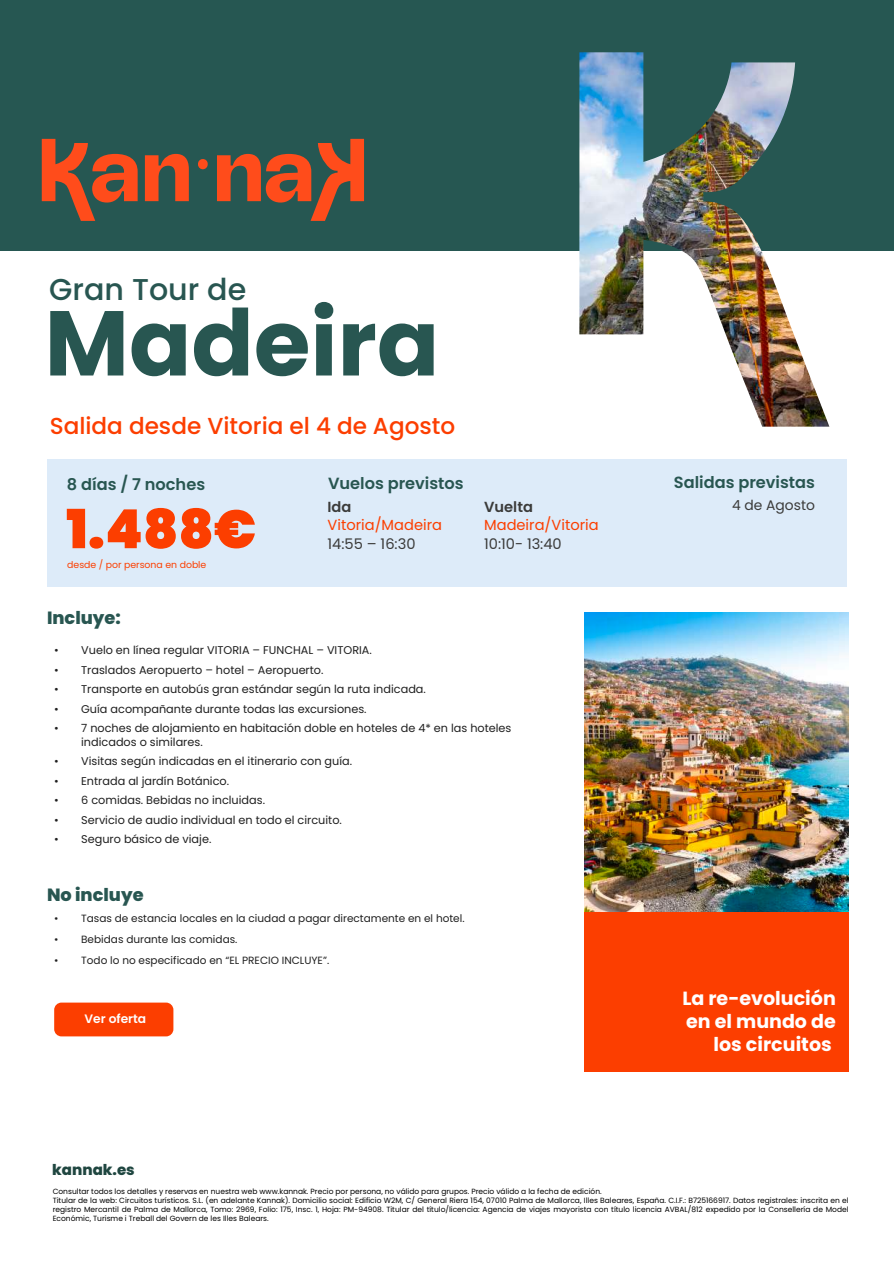
<style>
.page{position:relative;width:894px;height:1263px;background:#fff}
.page>*{position:absolute;margin:0;border:0;box-sizing:border-box;transform-origin:0 0}
.t1{font:700 91.8px "Poppins";color:#285651}
.t2{font:900 53.85px "Poppins";color:#fc3e00}
.t3{font:500 30.15px "Poppins";color:#285651}
.t4{font:500 23.1px "Poppins";color:#fc3e00}
.t5{font:700 19.05px/22.8px "Poppins";color:#fff;text-align:right}
.t6{font:800 17.7px "Poppins";color:#285651}
.t7{font:600 16.2px "Poppins";color:#285651}
.t8{font:800 15px "Poppins";color:#1f4640}
.t9{font:14.55px "Poppins";color:#fc3e00}
.t10{font:14.55px "Poppins";color:#3b3b3a}
.t11{font:600 14.55px "Poppins";color:#3b3b3a}
.t12{font:13.8px "Poppins";color:#3b3b3a}
.t13{font:600 12.15px "Poppins";color:#fff}
.t14{font:11.25px/13.5px "Poppins";color:#1f1f1f}
.t15{font:10.5px "Poppins";color:#1f1f1f}
.t16{font:9.3px "Poppins";color:#fc3e00}
.t17{font:7.5px/9px "Poppins";color:#000}
</style>
<div class="page">
<div style="left:54px;top:1003px;width:119px;height:33px;background:#fc3e00;border-radius:7px"></div>
<img style="left:584px;top:612px;width:264px;height:299px">
<div style="left:47px;top:460px;width:799px;height:127px;background:#ddebf9"></div>
<div style="left:0;top:0;width:893px;height:251px;background:#265752"></div>
<div style="left:584px;top:912px;width:264px;height:159px;background:#fc3e00"></div>
<svg style="left:145px;top:154px;width:44px;height:47px"></svg>
<svg style="left:42px;top:139px;width:96px;height:82px"></svg>
<svg style="left:217px;top:139px;width:147px;height:82px"></svg>
<svg style="left:198px;top:159px;width:10px;height:10px"></svg>
<img style="left:579px;top:52px;width:250px;height:375px">
<h3 class="t3" style="left:49px;top:272px;width:198px">Gran Tour de</h3>
<h1 class="t1" style="left:45px;top:290px;width:396px">Madeira</h1>
<h3 class="t4" style="left:50px;top:413px;width:407px">Salida desde Vitoria el 4 de Agosto</h3>
<h3 class="t7" style="left:67px;top:475px;width:140px">8 días / 7 noches</h3>
<h2 class="t2" style="left:66px;top:498px;width:192px">1.488€</h2>
<p class="t16" style="left:67px;top:559px;width:141px">desde / por persona en doble</p>
<h3 class="t7" style="left:328px;top:474px;width:137px">Vuelos previstos</h3>
<h3 class="t11" style="left:327px;top:498px;width:25px">Ida</h3>
<h3 class="t9" style="left:327px;top:517px;width:116px">Vitoria/Madeira</h3>
<h3 class="t10" style="left:327px;top:536px;width:89px">14:55 – 16:30</h3>
<h3 class="t6" style="left:47px;top:607px;width:75px">Incluye:</h3>
<h3 class="t11" style="left:484px;top:498px;width:50px">Vuelta</h3>
<h3 class="t9" style="left:484px;top:517px;width:116px">Madeira/Vitoria</h3>
<h3 class="t10" style="left:484px;top:536px;width:79px">10:10- 13:40</h3>
<h3 class="t14" style="left:54px;top:643px;width:319px">• Vuelo en línea regular VITORIA – FUNCHAL – VITORIA.</h3>
<h3 class="t14" style="left:54px;top:663px;width:271px">• Traslados Aeropuerto – hotel – Aeropuerto.</h3>
<h3 class="t14" style="left:54px;top:682px;width:373px">• Transporte en autobús gran estándar según la ruta indicada.</h3>
<h3 class="t14" style="left:54px;top:702px;width:314px">• Guía acompañante durante todas las excursiones.</h3>
<h3 class="t14" style="left:81px;top:721px;width:431px;text-indent:-27px">• 7 noches de alojamiento en habitación doble en hoteles de 4* en las hoteles indicados o similares.</h3>
<h3 class="t14" style="left:54px;top:754px;width:299px">• Visitas según indicadas en el itinerario con guía.</h3>
<h3 class="t14" style="left:54px;top:774px;width:176px">• Entrada al jardín Botánico.</h3>
<h3 class="t14" style="left:54px;top:793px;width:212px">• 6 comidas. Bebidas no incluidas.</h3>
<h3 class="t14" style="left:54px;top:813px;width:289px">• Servicio de audio individual en todo el circuito.</h3>
<h3 class="t14" style="left:54px;top:832px;width:159px">• Seguro básico de viaje.</h3>
<h3 class="t6" style="left:47px;top:885px;width:98px">No incluye</h3>
<h3 class="t15" style="left:54px;top:912px;width:412px">• Tasas de estancia locales en la ciudad a pagar directamente en el hotel.</h3>
<h3 class="t15" style="left:54px;top:933px;width:185px">• Bebidas durante las comidas.</h3>
<h3 class="t15" style="left:54px;top:954px;width:276px">• Todo lo no especificado en “EL PRECIO INCLUYE”.</h3>
<h3 class="t13" style="left:85px;top:1011px;width:63px">Ver oferta</h3>
<h3 class="t8" style="left:52px;top:1161px;width:84px">kannak.es</h3>
<h3 class="t7" style="left:673px;top:473px;width:142px">Salidas previstas</h3>
<h3 class="t12" style="left:732px;top:497px;width:84px">4 de Agosto</h3>
<h3 class="t5" style="left:682px;top:987px;width:155px">La re-evolución en el mundo de los circuitos</h3>
<p class="t17" style="left:53px;top:1187px;width:797px">Consultar todos los detalles y reservas en nuestra web www.kannak. Precio por persona, no válido para grupos. Precio válido a la fecha de edición.<br>Titular de la web: Circuitos turísticos. S.L. (en adelante Kannak). Domicilio social: Edificio W2M, C/ General Riera 154, 07010 Palma de Mallorca, Illes Baleares, España. C.I.F.: B725166917. Datos registrales: inscrita en el registro Mercantil de Palma de Mallorca, Tomo: 2969, Folio: 175, Insc. 1, Hoja: PM-94908. Titular del título/licencia: Agencia de viajes mayorista con título licencia AVBAL/812 expedido por la Consellería de Model Económic, Turisme i Treball del Govern de les Illes Balears.</p>
</div>
